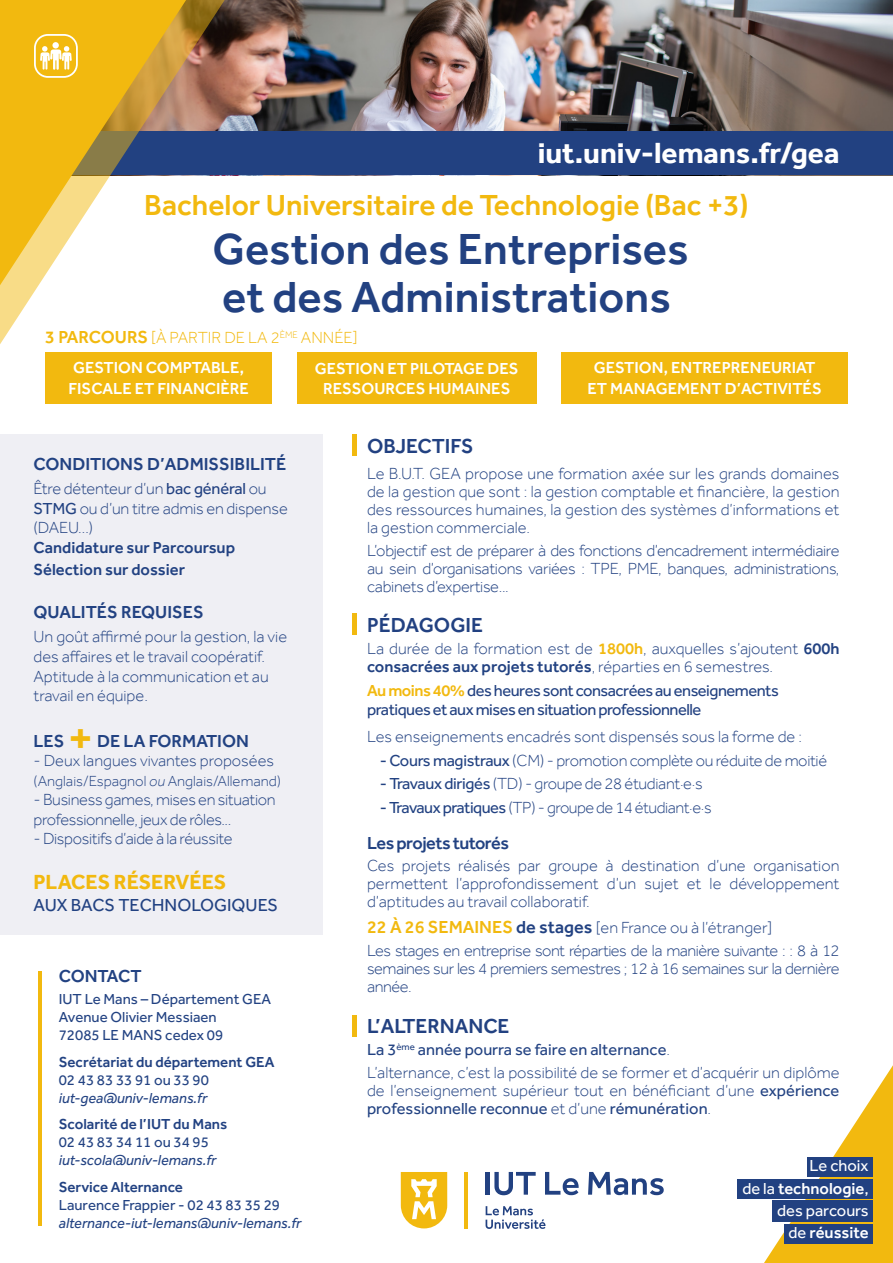
<style>
.page{position:relative;width:893px;height:1263px;background:#fff}
.page>*{position:absolute;margin:0;border:0;box-sizing:border-box;transform-origin:0 0}
.t1{font:500 48px "Effra";color:#f2b90f}
.t2{font:500 45px "Effra";color:#224181}
.t3{font:500 30px "Effra";color:#f2b90f}
.t4{font:700 30px "Effra";color:#fff}
.t5{font:500 21px "Effra";color:#224181}
.t6{font:700 21px "Effra";color:#f2b90f}
.t7{font:500 18px "Effra";color:#224282}
.t8{font:18px "Effra";color:#224282}
.t9{font:500 18px "Effra";letter-spacing:-.03em;color:#224282}
.t10{font:300 16.5px/18px "Effra";letter-spacing:-.01em;color:#224282}
.t11{font:500 16.5px "Effra";color:#fff}
.t12{font:16.5px/19.5px "Effra";letter-spacing:-.03em;color:#224181}
.t13{font:300 16.5px "Effra";letter-spacing:-.03em;color:#224282}
.t14{font:500 16.5px "Effra";color:#224282}
.t15{font:16.5px "Effra";color:#224282}
.t16{font:300 16.5px "Effra";color:#f2b90f}
.t17{font:16.5px "Effra";color:#fff}
.t18{font:15px "Effra";color:#224282}
.t19{font:italic 15px "Effra";color:#224282}
.t20{font:500 15px "Effra";color:#224282}
.t21{font:300 15px "Effra";color:#224282}
.s1{font-weight:500;font-size:18px}
.s2{color:#224181}
.s3{font-weight:400;color:#224181}
.s4{font-weight:400}
.s5{font-style:italic}
.s6{font-weight:500;color:#f2b90f}
.s7{font-weight:500}
.s8{font-weight:500;font-size:18px;color:#f2b90f}
.s9{font-weight:300}
</style>
<div class="page">
<img style="left:281px;top:0;width:612px;height:131px">
<div style="left:0;top:434px;width:323px;height:500px;background:#efeff4"></div>
<svg style="left:764px;top:1065px;width:129px;height:198px"></svg>
<hr style="left:486px;top:1172px;width:4px;height:23px;background:#224181">
<svg style="left:494px;top:1172px;width:42px;height:23px"></svg>
<svg style="left:545px;top:1172px;width:34px;height:23px"></svg>
<svg style="left:588px;top:1172px;width:76px;height:23px"></svg>
<hr style="left:464px;top:1172px;width:3px;height:56px;background:#f2b90f">
<svg style="left:401px;top:1172px;width:46px;height:56px"></svg>
<svg style="left:486px;top:1206px;width:59px;height:23px"></svg>
<hr style="left:352px;top:434px;width:4px;height:21px;background:#f2b90f">
<div style="left:64px;top:131px;width:829px;height:44px;background:#224181"></div>
<svg style="left:0;top:0;width:281px;height:344px"></svg>
<svg style="left:0;top:0;width:186px;height:285px"></svg>
<hr style="left:352px;top:613px;width:4px;height:22px;background:#f2b90f">
<hr style="left:352px;top:1015px;width:4px;height:21px;background:#f2b90f">
<hr style="left:38px;top:971px;width:4px;height:255px;background:#f2b90f">
<div style="left:45px;top:353px;width:227px;height:51px;background:#f2b90f"></div>
<div style="left:297px;top:353px;width:239px;height:51px;background:#f2b90f"></div>
<div style="left:562px;top:353px;width:286px;height:51px;background:#f2b90f"></div>
<div style="left:35px;top:35px;width:42px;height:42px;background:#f2b90f;border-radius:13px"></div>
<div style="left:34px;top:34px;width:44px;height:44px;border:2px solid #fff;border-radius:13px"></div>
<div style="left:52px;top:42px;width:7px;height:7px;background:#fff;border-radius:50%"></div>
<svg style="left:40px;top:46px;width:32px;height:24px"></svg>
<div style="left:807px;top:1157px;width:66px;height:20px;background:#224181"></div>
<div style="left:737px;top:1179px;width:136px;height:19px;background:#224181"></div>
<div style="left:772px;top:1200px;width:101px;height:22px;background:#224181"></div>
<div style="left:785px;top:1224px;width:88px;height:19px;background:#224181"></div>
<p class="t4" style="left:538px;top:135px;width:303px">iut.univ-lemans.fr/gea</p>
<p class="t3" style="left:144px;top:187px;width:606px">Bachelor Universitaire de Technologie (Bac +3)</p>
<p class="t2" style="left:213px;top:222px;width:478px">Gestion des Entreprises</p>
<p class="t2" style="left:222px;top:270px;width:450px">et des Administrations</p>
<p class="t16" style="left:45px;top:328px;width:314px"><span class="s1">3 PARCOURS</span> [À PARTIR DE LA 2<sup>ÈME</sup> ANNÉE]</p>
<p class="t11" style="left:73px;top:358px;width:172px">GESTION COMPTABLE,</p>
<p class="t11" style="left:68px;top:379px;width:182px">FISCALE ET FINANCIÈRE</p>
<p class="t11" style="left:315px;top:359px;width:205px">GESTION ET PILOTAGE DES</p>
<p class="t11" style="left:323px;top:378px;width:189px">RESSOURCES HUMAINES</p>
<p class="t11" style="left:594px;top:358px;width:223px">GESTION, ENTREPRENEURIAT</p>
<p class="t11" style="left:587px;top:379px;width:236px">ET MANAGEMENT D’ACTIVITÉS</p>
<p class="t7" style="left:34px;top:453px;width:254px">CONDITIONS D’ADMISSIBILITÉ</p>
<p class="t10" style="left:34px;top:478px;width:256px;line-height:19.8px"><span class="s2">Être détenteur d’un</span> <span class="s3">bac général</span> ou<br><span class="s4">STMG</span> ou d’un titre admis en dispense (DAEU…)</p>
<p class="t14" style="left:34px;top:538px;width:203px">Candidature sur Parcoursup</p>
<p class="t14" style="left:34px;top:559px;width:153px">Sélection sur dossier</p>
<p class="t7" style="left:34px;top:601px;width:172px">QUALITÉS REQUISES</p>
<p class="t10" style="left:34px;top:626px;width:255px;line-height:19.8px">Un goût affirmé pour la gestion, la vie des affaires et le travail coopératif.</p>
<p class="t10" style="left:34px;top:666px;width:237px;line-height:19.8px">Aptitude à la communication et au travail en équipe.</p>
<p class="t7" style="left:34px;top:730px;width:32px">LES</p>
<p class="t1" style="left:68px;top:709px;width:28px">+</p>
<p class="t7" style="left:97px;top:730px;width:153px">DE LA FORMATION</p>
<p class="t10" style="left:34px;top:751px;width:242px">- Deux langues vivantes proposées</p>
<p class="t21" style="left:34px;top:771px;width:249px">(Anglais/Espagnol <span class="s5">ou</span> Anglais/Allemand)</p>
<p class="t10" style="left:34px;top:789px;width:244px;line-height:19.5px">- Business games, mises en situation professionnelle, jeux de rôles...</p>
<p class="t10" style="left:34px;top:830px;width:200px">- Dispositifs d’aide à la réussite</p>
<p class="t6" style="left:34px;top:870px;width:194px">PLACES RÉSERVÉES</p>
<p class="t8" style="left:34px;top:894px;width:246px">AUX BACS TECHNOLOGIQUES</p>
<p class="t7" style="left:59px;top:965px;width:84px">CONTACT</p>
<p class="t18" style="left:59px;top:990px;width:214px">IUT Le Mans – Département GEA</p>
<p class="t18" style="left:59px;top:1008px;width:159px">Avenue Olivier Messiaen</p>
<p class="t18" style="left:59px;top:1026px;width:166px">72085 LE MANS cedex 09</p>
<p class="t20" style="left:59px;top:1052px;width:217px">Secrétariat du département GEA</p>
<p class="t18" style="left:59px;top:1071px;width:152px">02 43 83 33 91 ou 33 90</p>
<p class="t19" style="left:59px;top:1089px;width:150px">iut-gea@univ-lemans.fr</p>
<p class="t20" style="left:59px;top:1115px;width:170px">Scolarité de l’IUT du Mans</p>
<p class="t18" style="left:59px;top:1133px;width:152px">02 43 83 34 11 ou 34 95</p>
<p class="t19" style="left:59px;top:1151px;width:159px">iut-scola@univ-lemans.fr</p>
<p class="t20" style="left:59px;top:1177px;width:126px">Service Alternance</p>
<p class="t18" style="left:59px;top:1196px;width:223px">Laurence Frappier - 02 43 83 35 29</p>
<p class="t19" style="left:59px;top:1214px;width:244px">alternance-iut-lemans@univ-lemans.fr</p>
<p class="t5" style="left:367px;top:433px;width:108px">OBJECTIFS</p>
<p class="t10" style="left:367px;top:465px;width:474px;text-align:justify">Le B.U.T. GEA propose une formation axée sur les grands domaines de la gestion que sont : la gestion comptable et financière, la gestion des ressources humaines, la gestion des systèmes d’informations et la gestion commerciale.</p>
<p class="t10" style="left:367px;top:541px;width:474px;text-align:justify">L’objectif est de préparer à des fonctions d’encadrement intermédiaire au sein d’organisations variées : TPE, PME, banques, administrations, cabinets d’expertise...</p>
<p class="t5" style="left:367px;top:612px;width:117px">PÉDAGOGIE</p>
<p class="t10" style="left:367px;top:639px;width:474px">La durée de la formation est de <span class="s6">1800h</span>, auxquelles s’ajoutent <span class="s7">600h consacrées aux projets tutorés</span>, réparties en 6 semestres.</p>
<p class="t12" style="left:367px;top:680px;width:413px"><span class="s6">Au moins 40%</span> des heures sont consacrées au enseignements pratiques et aux mises en situation professionnelle</p>
<p class="t10" style="left:367px;top:727px;width:436px">Les enseignements encadrés sont dispensés sous la forme de :</p>
<p class="t10" style="left:380px;top:751px;width:449px"><span class="s4">- Cours magistraux</span> (CM) - promotion complète ou réduite de moitié</p>
<p class="t10" style="left:380px;top:775px;width:324px"><span class="s4">- Travaux dirigés</span> (TD) - groupe de 28 étudiant·e·s</p>
<p class="t13" style="left:380px;top:798px;width:333px"><span class="s4">- Travaux pratiques</span> (TP) - groupe de 14 étudiant·e·s</p>
<p class="t9" style="left:367px;top:832px;width:143px">Les projets tutorés</p>
<p class="t10" style="left:367px;top:856px;width:474px;text-align:justify">Ces projets réalisés par groupe à destination d’une organisation permettent l’approfondissement d’un sujet et le développement d’aptitudes au travail collaboratif.</p>
<p class="t10" style="left:367px;top:919px;width:407px"><span class="s8">22 À 26 SEMAINES</span> <span class="s1">de stages</span> [en France ou à l’étranger]</p>
<p class="t10" style="left:367px;top:941px;width:474px;text-align:justify">Les stages en entreprise sont réparties de la manière suivante : : 8 à 12 semaines sur les 4 premiers semestres ; 12 à 16 semaines sur la dernière année.</p>
<p class="t5" style="left:367px;top:1013px;width:144px">L’ALTERNANCE</p>
<p class="t15" style="left:367px;top:1040px;width:304px">La 3<sup>ème</sup> année pourra se faire en alternance<span class="s9">.</span></p>
<p class="t10" style="left:367px;top:1063px;width:474px;text-align:justify">L’alternance, c’est la possibilité de se former et d’acquérir un diplôme de l’enseignement supérieur tout en bénéficiant d’une <span class="s4">expérience professionnelle reconnue</span> et d’une <span class="s4">rémunération</span>.</p>
<p class="t17" style="left:810px;top:1156px;width:61px">Le choix</p>
<p class="t11" style="left:742px;top:1178px;width:128px"><span class="s4">de la</span> technologie<span class="s4">,</span></p>
<p class="t17" style="left:777px;top:1201px;width:93px">des parcours</p>
<p class="t11" style="left:788px;top:1223px;width:82px"><span class="s4">de</span> réussite</p>
</div>
